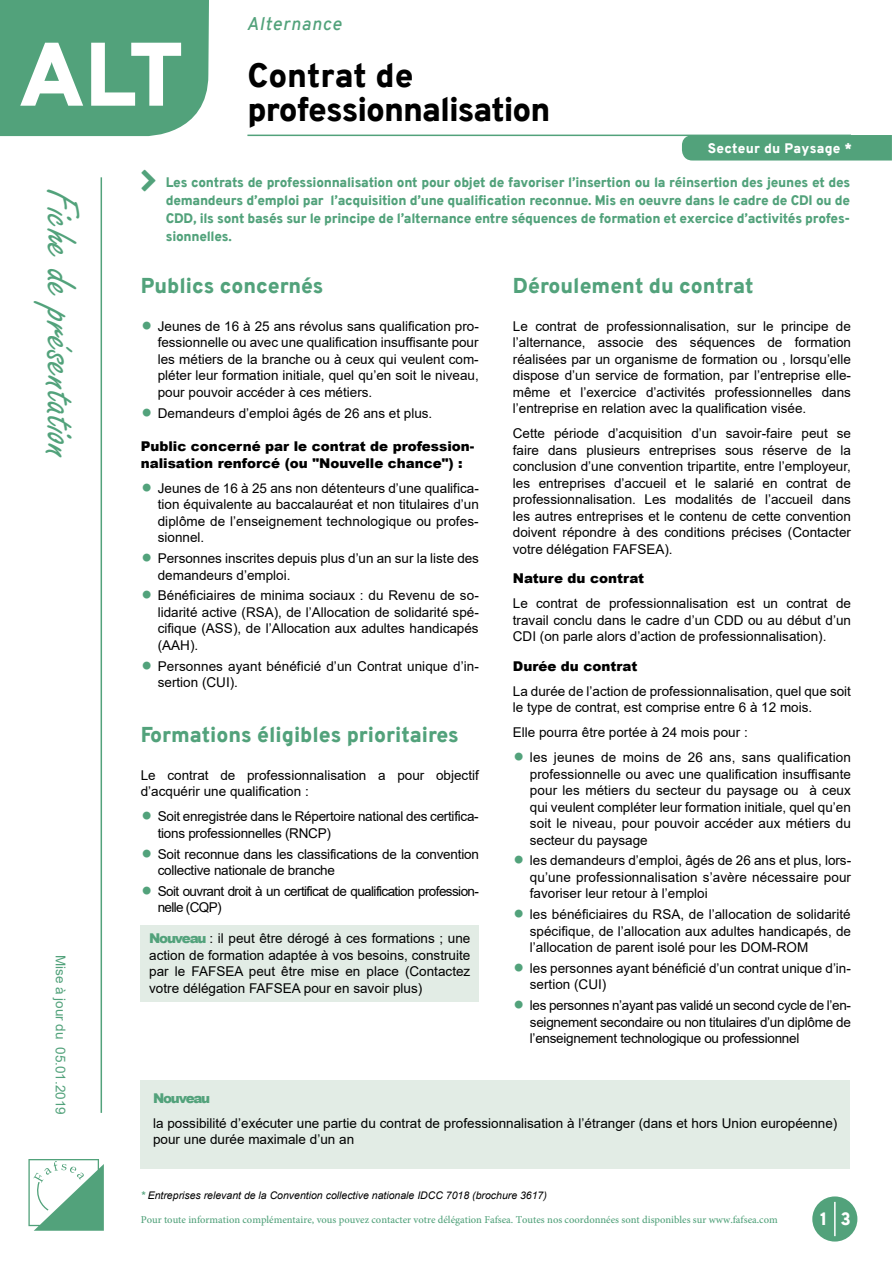
<style>
.page{position:relative;width:893px;height:1263px;background:#fff}
.page>*{position:absolute;margin:0;border:0;box-sizing:border-box;transform-origin:0 0}
.t1{font:900 90px "Overpass";color:#fff}
.t2{font:49.5px "Freestyle Script";color:#52a27b}
.t3{font:900 33px/34.5px "Overpass";letter-spacing:-.03em;color:#000}
.t4{font:900 21px "Overpass";color:#52a27b}
.t5{font:italic 600 18px "Overpass";letter-spacing:.05em;color:#52a27b}
.t6{font:900 17.4px "Overpass";color:#fff}
.t7{font:13.5px/16.5px "Arial";color:#000;text-align:justify}
.t8{font:900 13.5px/18px "Overpass";letter-spacing:-.02em;color:#52a27b;text-align:justify}
.t9{font:900 13.5px/16.5px "Arial";color:#000}
.t10{font:13.5px/16.5px "Arial";letter-spacing:-.02em;color:#000}
.t11{font:13.5px/16.5px "Arial";letter-spacing:-.045em;color:#000}
.t12{font:13.5px "Arial";color:#52a27b}
.t13{font:900 13.5px "Overpass";letter-spacing:.02em;color:#fff}
.t14{font:900 13.5px "Arial";letter-spacing:-.09em;color:#52a27b}
.t15{font:500 10.5px "Minion Pro";color:#52a27b}
.t16{font:italic 10.5px "Arial";color:#000}
.s1{font-weight:900;font-size:24px;color:#52a27b}
.s2{font-weight:900;color:#52a27b}
.s3{font-weight:700;color:#52a27b}
</style>
<div class="page">
<div style="left:0;top:0;width:209px;height:136px;background:#52a27b"></div>
<hr style="left:101px;top:177px;width:1px;height:936px;background:#52a27b">
<hr style="left:247px;top:135px;width:604px;height:1px;background:#52a27b">
<div style="left:812px;top:1196px;width:45px;height:45px;background:#52a27b;border-radius:50%"></div>
<hr style="left:834px;top:1202px;width:2px;height:34px;background:#fff">
<svg style="left:28px;top:1159px;width:76px;height:72px"></svg>
<div style="left:141px;top:925px;width:338px;height:76px;background:#e2ece5"></div>
<div style="left:682px;top:135px;width:210px;height:26px;background:#52a27b"></div>
<div style="left:140px;top:1080px;width:710px;height:89px;background:#e2ece5"></div>
<h1 class="t1" style="left:19px;top:10px;width:167px">ALT</h1>
<h3 class="t5" style="left:247px;top:11px;width:96px">Alternance</h3>
<h3 class="t3" style="left:247px;top:58px;width:304px">Contrat de professionnalisation</h3>
<h2 class="t2" style="left:88px;top:190px;width:272px;rotate:90deg">Fiche de présentation</h2>
<p class="t12" style="left:70px;top:955px;width:161px;rotate:90deg">Mise à jour du 05.01.2019</p>
<p class="t13" style="left:708px;top:138px;width:146px">Secteur du Paysage *</p>
<p class="t8" style="left:166px;top:174px;width:686px">Les contrats de professionnalisation ont pour objet de favoriser l’insertion ou la réinsertion des jeunes et des demandeurs d’emploi par l’acquisition d’une qualification reconnue. Mis en oeuvre dans le cadre de CDI ou de CDD, ils sont basés sur le principe de l’alternance entre séquences de formation et exercice d’activités profes&shy;sionnelles.</p>
<h3 class="t4" style="left:141px;top:271px;width:184px">Publics concernés</h3>
<p class="t7" style="left:158px;top:318px;width:323px;text-indent:-17px"><span class="s1">•</span> Jeunes de 16 à 25 ans révolus sans qualification pro&shy;fessionnelle ou avec une qualification insuffisante pour les métiers de la branche ou à ceux qui veulent com&shy;pléter leur formation initiale, quel qu’en soit le niveau, pour pouvoir accéder à ces métiers.</p>
<p class="t7" style="left:141px;top:405px;width:293px"><span class="s1">•</span> Demandeurs d’emploi âgés de 26 ans et plus.</p>
<p class="t9" style="left:141px;top:438px;width:335px">Public concerné par le contrat de profession&shy;nalisation renforcé (ou "Nouvelle chance") :</p>
<p class="t7" style="left:158px;top:480px;width:323px;text-indent:-17px"><span class="s1">•</span> Jeunes de 16 à 25 ans non détenteurs d’une qualifica&shy;tion équivalente au baccalauréat et non titulaires d’un diplôme de l’enseignement technologique ou profes&shy;sionnel.</p>
<p class="t7" style="left:158px;top:550px;width:323px;text-indent:-17px"><span class="s1">•</span> Personnes inscrites depuis plus d’un an sur la liste des demandeurs d’emploi.</p>
<p class="t7" style="left:158px;top:587px;width:323px;text-indent:-17px"><span class="s1">•</span> Bénéficiaires de minima sociaux : du Revenu de so&shy;lidarité active (RSA), de l’Allocation de solidarité spé&shy;cifique (ASS), de l’Allocation aux adultes handicapés (AAH).</p>
<p class="t7" style="left:158px;top:657px;width:323px;text-indent:-17px"><span class="s1">•</span> Personnes ayant bénéficié d’un Contrat unique d’in&shy;sertion (CUI).</p>
<h3 class="t4" style="left:141px;top:720px;width:320px">Formations éligibles prioritaires</h3>
<p class="t7" style="left:141px;top:767px;width:340px">Le contrat de professionnalisation a pour objectif d’acquérir une qualification :</p>
<p class="t10" style="left:158px;top:808px;width:323px;text-indent:-17px"><span class="s1">•</span> Soit enregistrée dans le Répertoire national des certifica&shy;tions professionnelles (RNCP)</p>
<p class="t7" style="left:158px;top:845px;width:323px;text-indent:-17px"><span class="s1">•</span> Soit reconnue dans les classifications de la convention collective nationale de branche</p>
<p class="t11" style="left:158px;top:883px;width:323px;text-indent:-17px"><span class="s1">•</span> Soit ouvrant droit à un certificat de qualification profession&shy;nelle (CQP)</p>
<p class="t7" style="left:149px;top:930px;width:323px"><span class="s2">Nouveau</span> : il peut être dérogé à ces formations ; une action de formation adaptée à vos besoins, construite par le FAFSEA peut être mise en place (Contactez votre délégation FAFSEA pour en savoir plus)</p>
<h3 class="t4" style="left:513px;top:271px;width:242px">Déroulement du contrat</h3>
<p class="t7" style="left:513px;top:318px;width:340px">Le contrat de professionnalisation, sur le principe de l’alternance, associe des séquences de formation réalisées par un organisme de formation ou , lorsqu’elle dispose d’un service de formation, par l’entreprise elle&shy;même et l’exercice d’activités professionnelles dans l’entreprise en relation avec la qualification visée.</p>
<p class="t7" style="left:513px;top:425px;width:340px">Cette période d’acquisition d’un savoir-faire peut se faire dans plusieurs entreprises sous réserve de la conclusion d’une convention tripartite, entre l’employeur, les entreprises d’accueil et le salarié en contrat de professionnalisation. Les modalités de l’accueil dans les autres entreprises et le contenu de cette convention doivent répondre à des conditions précises (Contacter votre délégation FAFSEA).</p>
<p class="t9" style="left:513px;top:570px;width:133px">Nature du contrat</p>
<p class="t7" style="left:513px;top:595px;width:340px">Le contrat de professionnalisation est un contrat de travail conclu dans le cadre d’un CDD ou au début d’un CDI (on parle alors d’action de professionnalisation).</p>
<p class="t9" style="left:513px;top:657px;width:126px">Durée du contrat</p>
<p class="t7" style="left:513px;top:682px;width:340px">La durée de l’action de professionnalisation, quel que soit le type de contrat, est comprise entre 6 à 12 mois.</p>
<p class="t7" style="left:513px;top:724px;width:236px">Elle pourra être portée à 24 mois pour :</p>
<p class="t7" style="left:530px;top:749px;width:323px;text-indent:-17px"><span class="s1">•</span> les jeunes de moins de 26 ans, sans qualification professionnelle ou avec une qualification insuffisante pour les métiers du secteur du paysage ou à ceux qui veulent compléter leur formation initiale, quel qu’en soit le niveau, pour pouvoir accéder aux métiers du secteur du paysage</p>
<p class="t7" style="left:530px;top:852px;width:323px;text-indent:-17px"><span class="s1">•</span> les demandeurs d’emploi, âgés de 26 ans et plus, lors&shy;qu’une professionnalisation s’avère nécessaire pour favoriser leur retour à l’emploi</p>
<p class="t7" style="left:530px;top:906px;width:323px;text-indent:-17px"><span class="s1">•</span> les bénéficiaires du RSA, de l’allocation de solidarité spécifique, de l’allocation aux adultes handicapés, de l’allocation de parent isolé pour les DOM-ROM</p>
<p class="t7" style="left:530px;top:960px;width:322px;text-indent:-17px"><span class="s1">•</span> les personnes ayant bénéficié d’un contrat unique d’in&shy;sertion (CUI)</p>
<p class="t7" style="left:530px;top:997px;width:323px;text-indent:-17px"><span class="s1">•</span> les personnes n’ayant pas validé un second cycle de l’en&shy;seignement secondaire ou non titulaires d’un diplôme de l’enseignement technologique ou professionnel</p>
<p class="t14" style="left:153px;top:1088px;width:59px">Nouveau</p>
<p class="t7" style="left:153px;top:1115px;width:686px">la possibilité d’exécuter une partie du contrat de professionnalisation à l’étranger (dans et hors Union européenne) pour une durée maximale d’un an</p>
<p class="t16" style="left:141px;top:1188px;width:408px"><span class="s3">*</span> Entreprises relevant de la Convention collective nationale IDCC 7018 (brochure 3617)</p>
<p class="t15" style="left:141px;top:1213px;width:638px">Pour toute information complémentaire, vous pouvez contacter votre délégation Fafsea. Toutes nos coordonnées sont disponibles sur www.fafsea.com</p>
<p class="t6" style="left:820px;top:1206px;width:9px">1</p>
<p class="t6" style="left:840px;top:1207px;width:12px">3</p>
</div>
